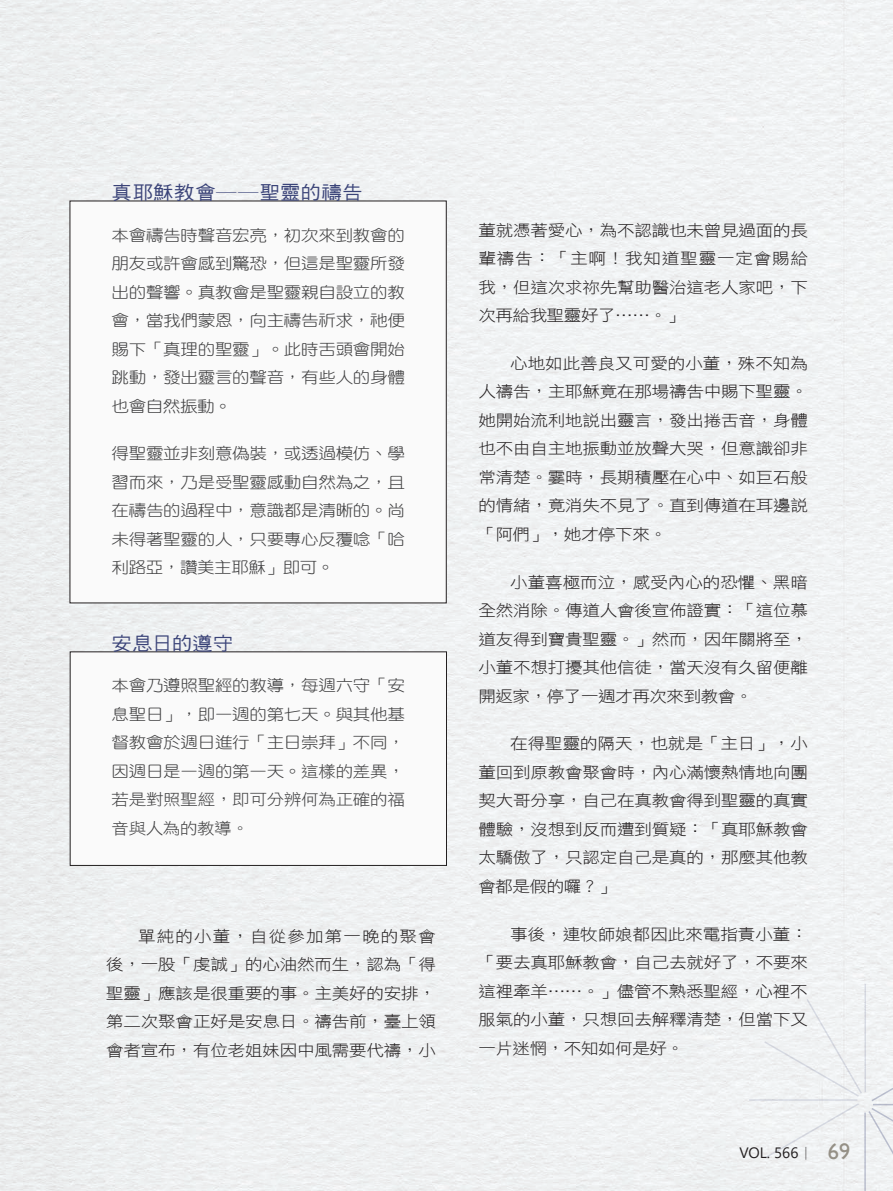
<style>
.page{position:relative;width:893px;height:1191px;background:#eff1f2}
.page>*{position:absolute;margin:0;border:0;box-sizing:border-box;transform-origin:0 0}
.小標{font:18.9px "DF Hei W5 WINP BF";letter-spacing:.01em;color:#3a4378;scale:1.08 1}
.t1{font:15.75px/28.5px "DF Hei W3 WIN BF";letter-spacing:-.01em;color:#231f20;text-align:justify;scale:1.11 1}
.t2{font:15.75px/28.5px "DF Yuan W3 WINP BF";letter-spacing:-.02em;color:#3e3e3f;text-align:justify;scale:1.11 1}
.t3{font:15px "Segoe UI";color:#231f20}
.s1{font-family:"DF Hei W3 WIN BF"}
.s2{font-family:"Adobe Ming Std";font-weight:300}
.s3{font-family:"Gill Sans";font-size:22.5px;color:#959086}
</style>
<div class="page">
<div style="left:70px;top:201px;width:376px;height:402px;background:#fafafa"></div>
<div style="left:70px;top:652px;width:376px;height:213px;background:#fafafa"></div>
<hr style="left:864px;top:983px;width:2px;height:109px;background:#374073">
<hr style="left:749px;top:1099px;width:108px;height:1px;background:#374073">
<svg style="left:763px;top:997px;width:130px;height:194px"></svg>
<p class="小標" style="left:112px;top:183px;width:234px">真耶穌教會──聖靈的禱告</p>
<p class="t2" style="left:112px;top:221px;width:266px">本會禱告時聲音宏亮，初次來到教會的朋友或許會感到驚恐，但這是聖靈所發出的聲響。真教會是聖靈親自設立的教會，當我們蒙恩，向主禱告祈求，祂便賜下「真理的聖靈」。此時舌頭會開始跳動，發出靈言的聲音，有些人的身體也會自然振動。</p>
<p class="t2" style="left:112px;top:439px;width:266px">得聖靈並非刻意偽裝，或透過模仿、學習而來，乃是受聖靈感動自然為之，且在禱告的過程中，意識都是清晰的。尚未得著聖靈的人，只要專心反覆唸「哈利路亞，讚美主耶穌」即可。</p>
<p class="小標" style="left:112px;top:633px;width:114px">安息日的遵守</p>
<p class="t2" style="left:112px;top:671px;width:266px">本會乃遵照聖經的教導，每週六守「安息聖日」，即一週的第七天。與其他基督教會於週日進行「主日崇拜」不同，因週日是一週的第一天。<span class="s1">這樣的差異，若是對照聖經，即可分辨何為正確的福音與人為的教導。</span></p>
<p class="t1" style="left:106px;top:921px;width:298px;text-indent:32px">單純的小董，自從參加第一晚的聚會後，一股「虔誠」的心油然而生，認為「得聖靈」應該是很重要的事。主美好的安排，第二次聚會正好是安息日。禱告前，臺上領會者宣布，有位老姐妹因中風需要代禱，小</p>
<p class="t1" style="left:478px;top:216px;width:298px">董就憑著愛心，為不認識也未曾見過面的長輩禱告：「主啊！我知道聖靈一定會賜給我，但這次求祢先幫助醫治這老人家吧，下次再給我聖靈好了……。」</p>
<p class="t1" style="left:478px;top:349px;width:298px;text-indent:32px">心地如此善良又可愛的小董，殊不知為人禱告，主耶穌竟在那場禱告中賜下聖靈。她開始流利地說出靈言，發出捲舌音，身體也不由自主地振動並放聲大哭，但意識卻非常清楚。霎時，長期積壓在心中、如巨石般的情緒，竟消失不見了。直到傳道在耳邊說「阿們」，她才停下來。</p>
<p class="t1" style="left:478px;top:567px;width:298px;text-indent:32px">小董喜極而泣，感受內心的恐懼、黑暗全然消除。傳道人會後宣佈證實：「這位慕道友得到寶貴聖靈。」然而，因年關將至，小董不想打擾其他信徒，當天沒有久留便離開返家，停了一週才再次來到教會。</p>
<p class="t1" style="left:478px;top:729px;width:298px;text-indent:32px">在得聖靈的隔天，也就是「主日」，小董回到原教會聚會時，內心滿懷熱情地向團契大哥分享，自己在真教會得到聖靈的真實體驗，沒想到反而遭到質疑：「真耶穌教會太驕傲了，只認定自己是真的，那麼其他教會都是假的囉？」</p>
<p class="t1" style="left:478px;top:919px;width:298px;text-indent:32px">事後，連牧師娘都因此來電指責小董：「要去真耶穌教會，自己去就好了，不要來這裡牽羊……。」儘管不熟悉聖經，心裡不服氣的小董，只想回去解釋清楚，但當下又一片迷惘，不知如何是好。</p>
<p class="t3" style="left:739px;top:1138px;width:112px">VOL. 566<span class="s2">｜</span> <span class="s3">69</span></p>
</div>
